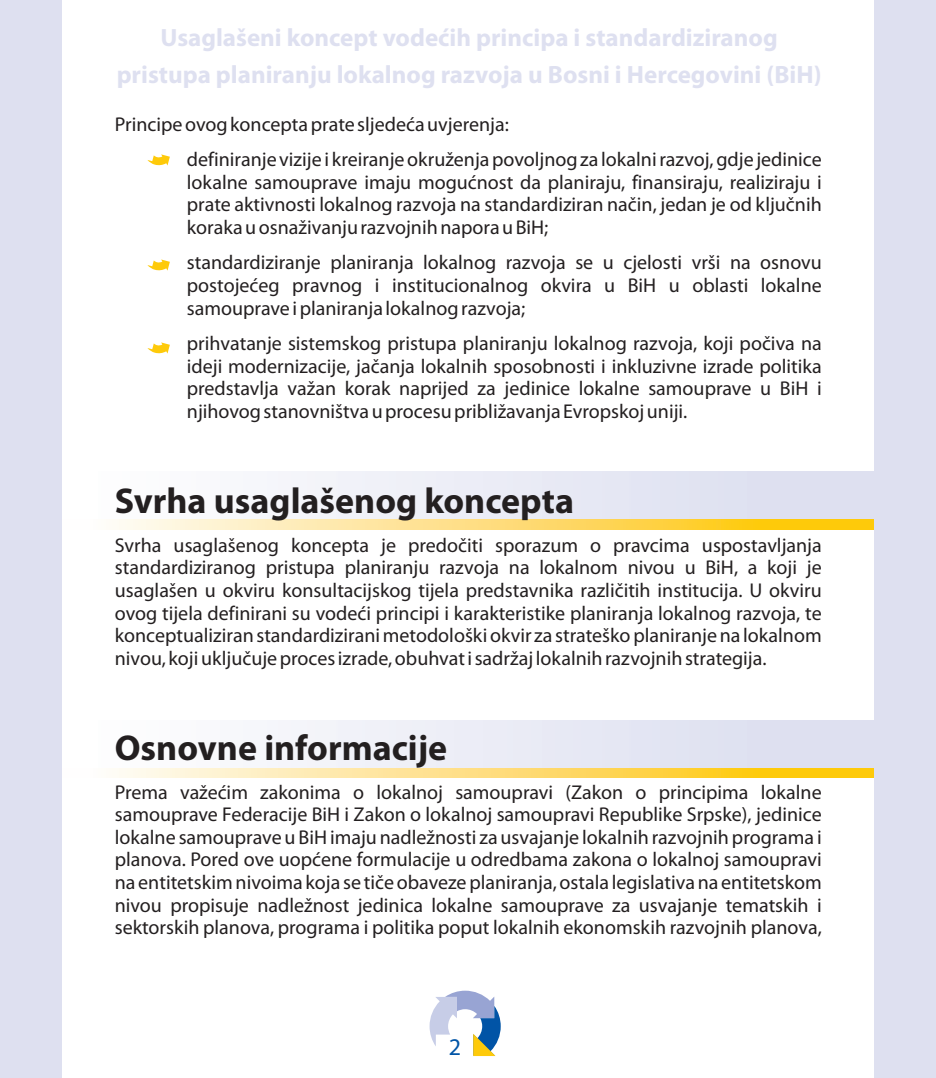
<style>
.page{position:relative;width:936px;height:1078px;background:#fff}
.page>*{position:absolute;margin:0;border:0;box-sizing:border-box;transform-origin:0 0}
.t1{font:700 36px "Myriad Pro";color:#231f20}
.t2{font:700 25px/36.4px "Myriad Pro";color:#dee0f0;text-align:center}
.t3{font:24px "Myriad Pro";color:#0154a6}
.t4{font:20px/22.6px "Myriad Pro";color:#231f20;text-align:justify}
</style>
<div class="page">
<svg style="left:429px;top:990px;width:71px;height:65px"></svg>
<div style="left:30px;top:720px;width:876px;height:57px;background:linear-gradient(to right,#fff,#d8dbee)"></div>
<svg style="left:61px;top:767px;width:813px;height:10px;background:#fce18b"></svg>
<div style="left:30px;top:472px;width:876px;height:57px;background:linear-gradient(to right,#fff,#d8dbee)"></div>
<svg style="left:61px;top:520px;width:813px;height:9px;background:#fee07f"></svg>
<hr style="left:935px;top:0;width:1px;height:1077px;background:#dee0f0">
<div style="left:874px;top:0;width:61px;height:1077px;background:#dee0f0"></div>
<div style="left:0;top:0;width:61px;height:1077px;background:#dee0f0"></div>
<svg style="left:147px;top:154px;width:23px;height:12px"></svg>
<svg style="left:147px;top:259px;width:23px;height:12px"></svg>
<svg style="left:147px;top:342px;width:23px;height:11px"></svg>
<p class="t2" style="left:117px;top:22px;width:706px">Usaglašeni koncept vodećih principa i standardiziranog pristupa planiranju lokalnog razvoja u Bosni i Hercegovini (BiH)</p>
<p class="t4" style="left:187px;top:108px;width:636px;line-height:35.4px;text-indent:-72px">Principe ovog koncepta prate sljedeća uvjerenja:<br>definiranje vizije i kreiranje okruženja povoljnog za lokalni razvoj, gdje jedinice</p>
<p class="t4" style="left:187px;top:172px;width:636px">lokalne samouprave imaju mogućnost da planiraju, finansiraju, realiziraju i prate aktivnosti lokalnog razvoja na standardiziran način, jedan je od ključnih koraka u osnaživanju razvojnih napora u BiH;</p>
<p class="t4" style="left:187px;top:253px;width:636px">standardiziranje planiranja lokalnog razvoja se u cjelosti vrši na osnovu postojećeg pravnog i institucionalnog okvira u BiH u oblasti lokalne samouprave i planiranja lokalnog razvoja;</p>
<p class="t4" style="left:187px;top:333px;width:636px">prihvatanje sistemskog pristupa planiranju lokalnog razvoja, koji počiva na ideji modernizacije, jačanja lokalnih sposobnosti i inkluzivne izrade politika predstavlja važan korak naprijed za jedinice lokalne samouprave u BiH i njihovog stanovništva u procesu približavanja Evropskoj uniji.</p>
<h1 class="t1" style="left:115px;top:486px;width:460px">Svrha usaglašenog koncepta</h1>
<p class="t4" style="left:115px;top:535px;width:708px">Svrha usaglašenog koncepta je predočiti sporazum o pravcima uspostavljanja standardiziranog pristupa planiranju razvoja na lokalnom nivou u BiH, a koji je usaglašen u okviru konsultacijskog tijela predstavnika različitih institucija. U okviru ovog tijela definirani su vodeći principi i karakteristike planiranja lokalnog razvoja, te konceptualiziran standardizirani metodološki okvir za strateško planiranje na lokalnom nivou, koji uključuje proces izrade, obuhvat i sadržaj lokalnih razvojnih strategija.</p>
<h1 class="t1" style="left:115px;top:732px;width:334px">Osnovne informacije</h1>
<p class="t4" style="left:115px;top:782px;width:708px">Prema važećim zakonima o lokalnoj samoupravi (Zakon o principima lokalne samouprave Federacije BiH i Zakon o lokalnoj samoupravi Republike Srpske), jedinice lokalne samouprave u BiH imaju nadležnosti za usvajanje lokalnih razvojnih programa i planova. Pored ove uopćene formulacije u odredbama zakona o lokalnoj samoupravi na entitetskim nivoima koja se tiče obaveze planiranja, ostala legislativa na entitetskom nivou propisuje nadležnost jedinica lokalne samouprave za usvajanje tematskih i sektorskih planova, programa i politika poput lokalnih ekonomskih razvojnih planova,</p>
<p class="t3" style="left:449px;top:1036px;width:14px">2</p>
</div>
